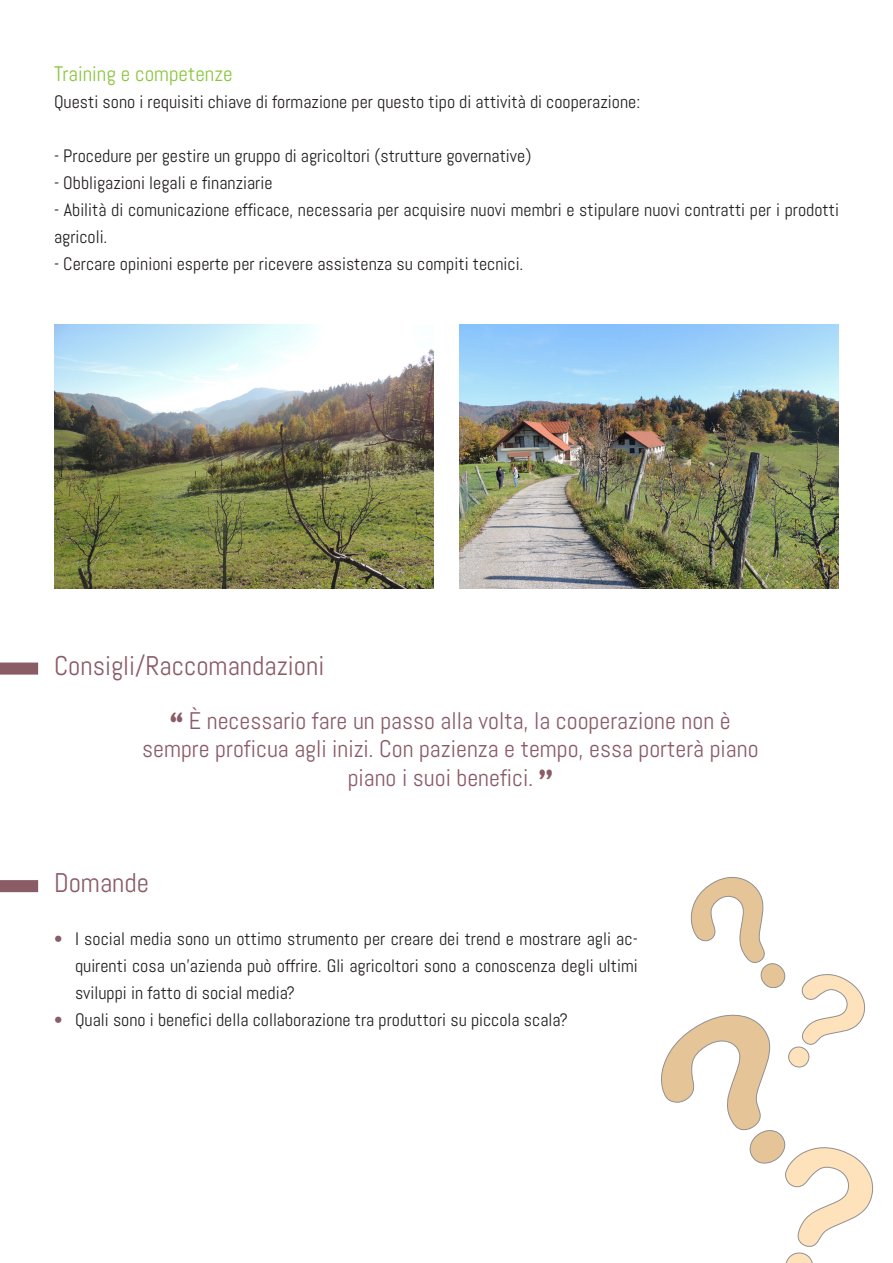
<style>
.page{position:relative;width:893px;height:1263px;background:#fff}
.page>*{position:absolute;margin:0;border:0;box-sizing:border-box;transform-origin:0 0}
.t1{font:27px "Abel";color:#8a5d66}
.t2{font:24px/28.8px "Abel";color:#8a5d66;text-align:center}
.t3{font:21px "Abel";color:#8bc63e}
.t4{font:18px/27px "Abel";color:#231f20}
.s1{font-family:"Cooper";font-weight:900}
.s2{color:#8a5d66}
</style>
<div class="page">
<svg style="left:0;top:662px;width:38px;height:13px"></svg>
<img style="left:54px;top:325px;width:380px;height:264px">
<img style="left:459px;top:325px;width:380px;height:264px">
<svg style="left:0;top:880px;width:38px;height:12px"></svg>
<svg style="left:661px;top:877px;width:213px;height:386px"></svg>
<p class="t3" style="left:54px;top:60px;width:180px">Training e competenze</p>
<p class="t4" style="left:54px;top:88px;width:588px">Questi sono i requisiti chiave di formazione per questo tipo di attività di cooperazione:</p>
<p class="t4" style="left:54px;top:142px;width:479px">- Procedure per gestire un gruppo di agricoltori (strutture governative)</p>
<p class="t4" style="left:54px;top:169px;width:220px">- Obbligazioni legali e finanziarie</p>
<p class="t4" style="left:54px;top:196px;width:786px">- Abilità di comunicazione efficace, necessaria per acquisire nuovi membri e stipulare nuovi contratti per i prodotti agricoli.</p>
<p class="t4" style="left:54px;top:250px;width:471px">- Cercare opinioni esperte per ricevere assistenza su compiti tecnici.</p>
<p class="t1" style="left:54px;top:648px;width:272px">Consigli/Raccomandazioni</p>
<p class="t2" style="left:142px;top:706px;width:618px"><span class="s1">“</span> È necessario fare un passo alla volta, la cooperazione non è sempre proficua agli inizi. Con pazienza e tempo, essa porterà piano piano i suoi benefici. <span class="s1">’’</span></p>
<p class="t1" style="left:54px;top:866px;width:97px">Domande</p>
<p class="t4" style="left:75px;top:925px;width:564px;text-align:justify;text-indent:-21px"><span class="s2">•</span> I social media sono un ottimo strumento per creare dei trend e mostrare agli ac&shy;quirenti cosa un’azienda può offrire. Gli agricoltori sono a conoscenza degli ultimi sviluppi in fatto di social media?</p>
<p class="t4" style="left:54px;top:1006px;width:515px"><span class="s2">•</span> Quali sono i benefici della collaborazione tra produttori su piccola scala?</p>
</div>
